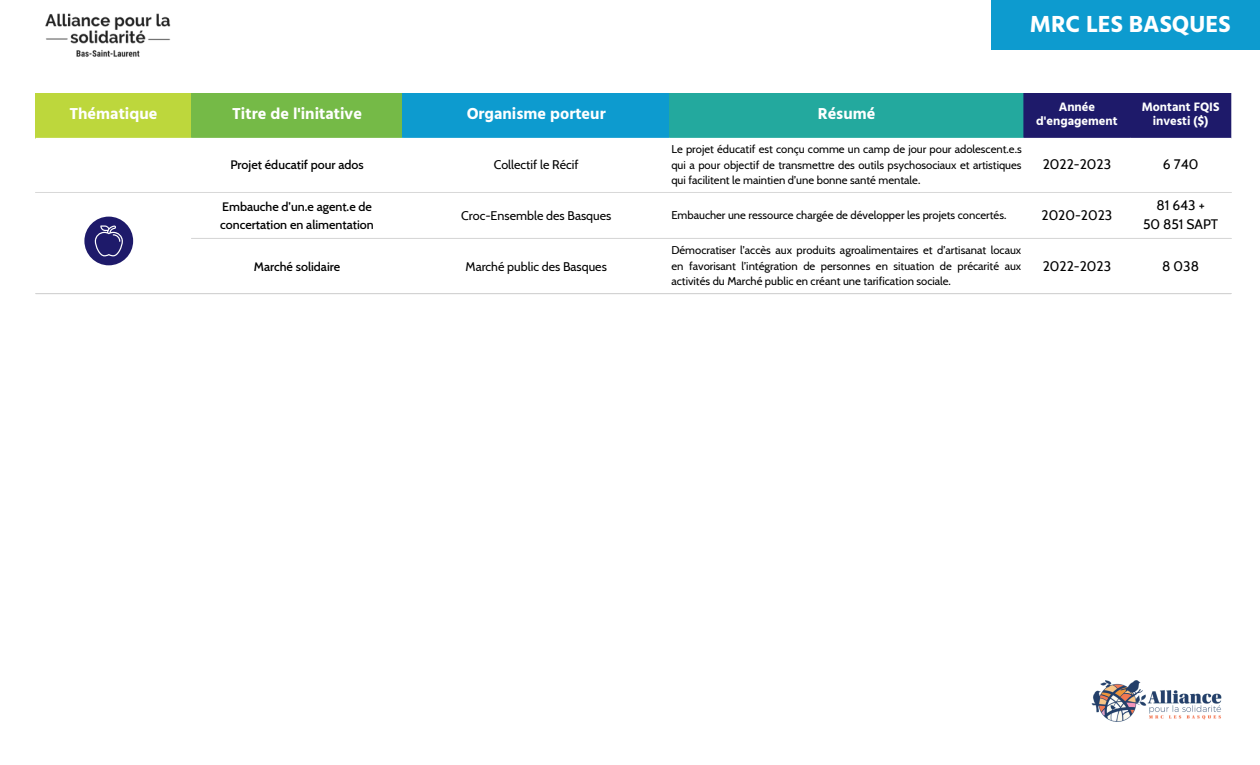
<style>
.page{position:relative;width:1260px;height:765px;background:#fff}
.page>*{position:absolute;margin:0;border:0;box-sizing:border-box;transform-origin:0 0}
.t1{font:700 23.75px "Hind Jalandhar";color:#fff}
.t2{font:700 16.25px "Hind Jalandhar";color:#fff}
.t3{font:13.75px/18.8px "Cabin";color:#000;text-align:center}
.t4{font:500 12.5px/17.5px "Cabin";color:#000}
.t5{font:12.5px "Cabin";color:#000}
.t6{font:700 12.5px/13.8px "Hind Jalandhar";color:#fff;text-align:center}
.t7{font:11.25px/15.6px "Cabin";color:#000;text-align:justify}
</style>
<div class="page">
<div style="left:36px;top:93px;width:155px;height:45px;background:#bdd73c"></div>
<div style="left:191px;top:93px;width:212px;height:45px;background:#75ba47"></div>
<div style="left:403px;top:93px;width:267px;height:45px;background:#0d9bcf"></div>
<div style="left:669px;top:93px;width:355px;height:45px;background:#23a99e"></div>
<div style="left:1023px;top:93px;width:208px;height:45px;background:#1e1a6a"></div>
<hr style="left:36px;top:192px;width:1195px;height:1px;background:#d9d9d9">
<hr style="left:191px;top:238px;width:1040px;height:1px;background:#d9d9d9">
<hr style="left:36px;top:293px;width:1195px;height:1px;background:#d9d9d9">
<img style="left:1091px;top:680px;width:131px;height:42px">
<img style="left:45px;top:13px;width:126px;height:44px">
<div style="left:991px;top:0;width:269px;height:50px;background:#0d9bcf"></div>
<div style="left:84px;top:217px;width:49px;height:48px;background:#1e1a6a;border-radius:50%"></div>
<svg style="left:95px;top:225px;width:28px;height:31px"></svg>
<h1 class="t1" style="left:1030px;top:10px;width:202px">MRC LES BASQUES</h1>
<h2 class="t2" style="left:69px;top:104px;width:90px">Thématique</h2>
<h2 class="t2" style="left:232px;top:104px;width:131px">Titre de l'initative</h2>
<h2 class="t2" style="left:467px;top:104px;width:141px">Organisme porteur</h2>
<h2 class="t2" style="left:818px;top:104px;width:59px">Résumé</h2>
<p class="t6" style="left:1036px;top:100px;width:83px">Année d'engagement</p>
<p class="t6" style="left:1142px;top:100px;width:79px">Montant FQIS investi ($)</p>
<p class="t4" style="left:230px;top:156px;width:135px">Projet éducatif pour ados</p>
<p class="t5" style="left:494px;top:157px;width:86px">Collectif le Récif</p>
<p class="t7" style="left:671px;top:141px;width:352px">Le projet éducatif est conçu comme un camp de jour pour adolescent.e.s qui a pour objectif de transmettre des outils psychosociaux et artistiques qui facilitent le maintien d’une bonne santé mentale.</p>
<p class="t3" style="left:1043px;top:155px;width:70px">2022-2023</p>
<p class="t3" style="left:1163px;top:155px;width:37px">6 740</p>
<p class="t4" style="left:220px;top:198px;width:155px">Embauche d’un.e agent.e de concertation en alimentation</p>
<p class="t5" style="left:461px;top:208px;width:152px">Croc-Ensemble des Basques</p>
<p class="t7" style="left:671px;top:207px;width:336px">Embaucher une ressource chargée de développer les projets concertés.</p>
<p class="t3" style="left:1041px;top:206px;width:72px">2020-2023</p>
<p class="t3" style="left:1143px;top:196px;width:77px">81 643 +<br>50 851 SAPT</p>
<p class="t4" style="left:254px;top:258px;width:88px">Marché solidaire</p>
<p class="t5" style="left:466px;top:259px;width:143px">Marché public des Basques</p>
<p class="t7" style="left:671px;top:242px;width:351px">Démocratiser l’accès aux produits agroalimentaires et d’artisanat locaux en favorisant l’intégration de personnes en situation de précarité aux activités du Marché public en créant une tarification sociale.</p>
<p class="t3" style="left:1043px;top:256px;width:70px">2022-2023</p>
<p class="t3" style="left:1162px;top:256px;width:38px">8 038</p>
</div>
